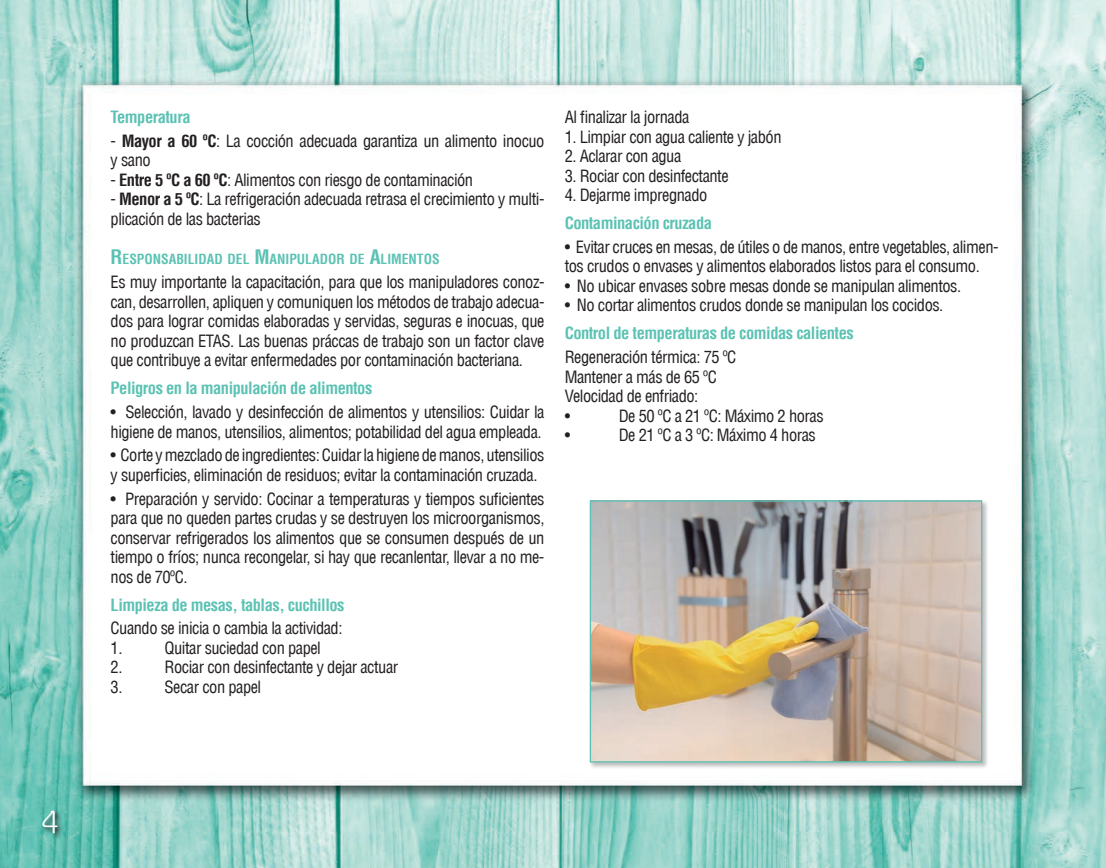
<style>
.page{position:relative;width:1106px;height:868px;background:#fff}
.page>*{position:absolute;margin:0;border:0;box-sizing:border-box;transform-origin:0 0}
.t1{font:300 31.5px "Appetite Pro Rounded";color:#fff}
.t2{font:condensed 16.5px/19.5px "Helvetica LT";letter-spacing:-.03em;color:#231f20}
.t3{font:700 condensed 16.5px "Helvetica LT";letter-spacing:-.03em;color:#5bc2b3}
.t4{font:700 condensed 13.65px "Helvetica LT";color:#5bc2b3}
.s1{font-weight:700}
.s2{font-size:19.5px}
</style>
<div class="page">
<img style="left:0;top:0;width:1106px;height:867px">
<svg style="left:41px;top:808px;width:24px;height:32px"></svg>
<div style="left:588px;top:498px;width:401px;height:270px;background:#231f20;opacity:.3"></div>
<img style="left:592px;top:502px;width:388px;height:258px">
<div style="left:590px;top:500px;width:392px;height:262px;border:1px solid #5bc2b3"></div>
<h1 class="t1" style="left:42px;top:803px;width:18px">4</h1>
<p class="t3" style="left:111px;top:107px;width:81px">Temperatura</p>
<p class="t2" style="left:111px;top:131px;width:435px">- <span class="s1">Mayor a 60 ºC</span>: La cocción adecuada garantiza un alimento inocuo y sano</p>
<p class="t2" style="left:111px;top:170px;width:364px">- <span class="s1">Entre 5 ºC a 60 ºC</span>: Alimentos con riesgo de contaminación</p>
<p class="t2" style="left:111px;top:189px;width:435px">- <span class="s1">Menor a 5 ºC</span>: La refrigeración adecuada retrasa el crecimiento y multi&shy;plicación de las bacterias</p>
<p class="t4" style="left:111px;top:251px;width:330px"><span class="s2">R</span>ESPONSABILIDAD DEL <span class="s2">M</span>ANIPULADOR DE <span class="s2">A</span>LIMENTOS</p>
<p class="t2" style="left:111px;top:272px;width:435px;text-align:justify">Es muy importante la capacitación, para que los manipuladores conoz&shy;can, desarrollen, apliquen y comuniquen los métodos de trabajo adecua&shy;dos para lograr comidas elaboradas y servidas, seguras e inocuas, que no produzcan ETAS. Las buenas práccas de trabajo son un factor clave que contribuye a evitar enfermedades por contaminación bacteriana.</p>
<p class="t3" style="left:111px;top:378px;width:263px">Peligros en la manipulación de alimentos</p>
<p class="t2" style="left:111px;top:402px;width:435px">• Selección, lavado y desinfección de alimentos y utensilios: Cuidar la higiene de manos, utensilios, alimentos; potabilidad del agua empleada.</p>
<p class="t2" style="left:111px;top:445px;width:435px">• Corte y mezclado de ingredientes: Cuidar la higiene de manos, utensilios y superficies, eliminación de residuos; evitar la contaminación cruzada.</p>
<p class="t2" style="left:111px;top:488px;width:435px;text-align:justify">• Preparación y servido: Cocinar a temperaturas y tiempos suficientes para que no queden partes crudas y se destruyen los microorganismos, conservar refrigerados los alimentos que se consumen después de un tiempo o fríos; nunca recongelar, si hay que recanlentar, llevar a no me&shy;nos de 70ºC.</p>
<p class="t3" style="left:111px;top:594px;width:235px">Limpieza de mesas, tablas, cuchillos</p>
<p class="t2" style="left:111px;top:618px;width:233px">Cuando se inicia o cambia la actividad:<br>1.</p>
<p class="t2" style="left:165px;top:638px;width:158px">Quitar suciedad con papel</p>
<p class="t2" style="left:111px;top:657px;width:13px">2.</p>
<p class="t2" style="left:165px;top:657px;width:235px">Rociar con desinfectante y dejar actuar</p>
<p class="t2" style="left:111px;top:677px;width:13px">3.</p>
<p class="t2" style="left:165px;top:677px;width:98px">Secar con papel</p>
<p class="t2" style="left:564px;top:107px;width:126px">Al finalizar la jornada</p>
<p class="t2" style="left:564px;top:127px;width:218px">1. Limpiar con agua caliente y jabón</p>
<p class="t2" style="left:564px;top:146px;width:118px">2. Aclarar con agua</p>
<p class="t2" style="left:564px;top:166px;width:165px">3. Rociar con desinfectante</p>
<p class="t2" style="left:564px;top:185px;width:144px">4. Dejarme impregnado</p>
<p class="t3" style="left:564px;top:213px;width:149px">Contaminación cruzada</p>
<p class="t2" style="left:564px;top:237px;width:435px">• Evitar cruces en mesas, de útiles o de manos, entre vegetables, alimen&shy;tos crudos o envases y alimentos elaborados listos para el consumo.</p>
<p class="t2" style="left:564px;top:276px;width:398px">• No ubicar envases sobre mesas donde se manipulan alimentos.</p>
<p class="t2" style="left:564px;top:295px;width:380px">• No cortar alimentos crudos donde se manipulan los cocidos.</p>
<p class="t3" style="left:564px;top:323px;width:290px">Control de temperaturas de comidas calientes</p>
<p class="t2" style="left:564px;top:347px;width:173px">Regeneración térmica: 75 ºC<br>Mantener a más de 65 ºC<br>Velocidad de enfriado:<br>•</p>
<p class="t2" style="left:618px;top:406px;width:206px">De 50 ºC a 21 ºC: Máximo 2 horas</p>
<p class="t2" style="left:564px;top:425px;width:7px">•</p>
<p class="t2" style="left:618px;top:425px;width:199px">De 21 ºC a 3 ºC: Máximo 4 horas</p>
</div>
